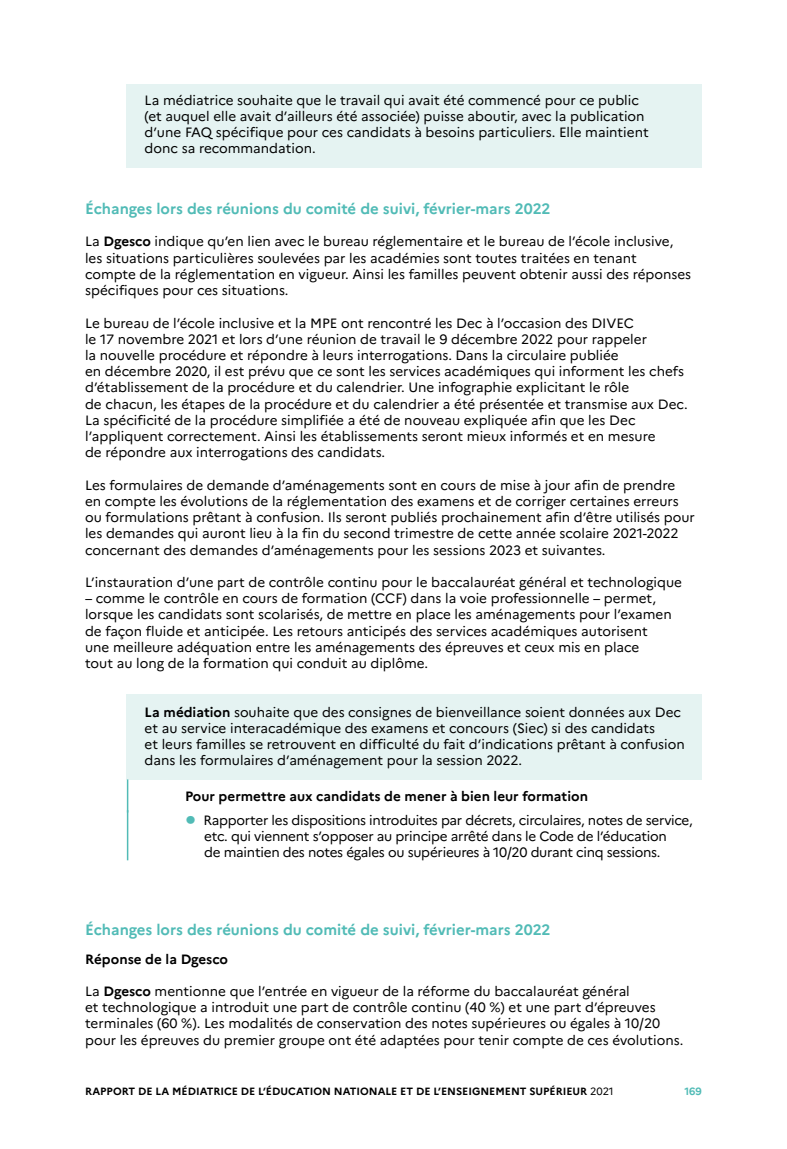
<style>
.page{position:relative;width:787px;height:1149px;background:#fff}
.page>*{position:absolute;margin:0;border:0;box-sizing:border-box;transform-origin:0 0}
.t1{font:700 15px "Marianne";color:#51bbb6}
.t2{font:13.5px/16.2px "Marianne";color:#000}
.t3{font:13.5px/16.2px "Marianne";letter-spacing:-.02em;color:#000}
.t4{font:700 13.5px "Marianne";color:#000}
.t5{font:700 10.5px "Marianne";color:#000}
.t6{font:700 10.5px "Marianne";color:#51bbb6}
.s1{font-weight:700}
.s2{font-size:31.5px;color:#51bbb6}
.s3{font-weight:400}
</style>
<div class="page">
<div style="left:127px;top:84px;width:575px;height:83px;background:#e5f3f2"></div>
<div style="left:127px;top:693px;width:575px;height:86px;background:#e5f3f2"></div>
<hr style="left:127px;top:779px;width:1px;height:33px;background:#51bbb6">
<hr style="left:127px;top:809px;width:1px;height:51px;background:#51bbb6">
<p class="t2" style="left:145px;top:92px;width:505px">La médiatrice souhaite que le travail qui avait été commencé pour ce public (et auquel elle avait d’ailleurs été associée) puisse aboutir, avec la publication d’une FAQ spécifique pour ces candidats à besoins particuliers. Elle maintient donc sa recommandation.</p>
<p class="t1" style="left:85px;top:199px;width:467px">Échanges lors des réunions du comité de suivi, février-mars 2022</p>
<p class="t2" style="left:85px;top:233px;width:607px">La <span class="s1">Dgesco</span> indique qu’en lien avec le bureau réglementaire et le bureau de l’école inclusive, les situations particulières soulevées par les académies sont toutes traitées en tenant<br>compte de la réglementation en vigueur. Ainsi les familles peuvent obtenir aussi des réponses spécifiques pour ces situations.</p>
<p class="t2" style="left:85px;top:314px;width:602px">Le bureau de l’école inclusive et la MPE ont rencontré les Dec à l’occasion des DIVEC<br>le 17 novembre 2021 et lors d’une réunion de travail le 9 décembre 2022 pour rappeler<br>la nouvelle procédure et répondre à leurs interrogations. Dans la circulaire publiée<br>en décembre 2020, il est prévu que ce sont les services académiques qui informent les chefs d’établissement de la procédure et du calendrier. Une infographie explicitant le rôle<br>de chacun, les étapes de la procédure et du calendrier a été présentée et transmise aux Dec.<br>La spécificité de la procédure simplifiée a été de nouveau expliquée afin que les Dec l’appliquent correctement. Ainsi les établissements seront mieux informés et en mesure<br>de répondre aux interrogations des candidats.</p>
<p class="t2" style="left:85px;top:476px;width:611px">Les formulaires de demande d’aménagements sont en cours de mise à jour afin de prendre<br>en compte les évolutions de la réglementation des examens et de corriger certaines erreurs ou formulations prêtant à confusion. Ils seront publiés prochainement afin d’être utilisés pour les demandes qui auront lieu à la fin du second trimestre de cette année scolaire 2021-2022 concernant des demandes d’aménagements pour les sessions 2023 et suivantes.</p>
<p class="t2" style="left:85px;top:574px;width:598px">L’instauration d’une part de contrôle continu pour le baccalauréat général et technologique</p>
<p class="t2" style="left:85px;top:590px;width:588px">– comme le contrôle en cours de formation (CCF) dans la voie professionnelle – permet, lorsque les candidats sont scolarisés, de mettre en place les aménagements pour l’examen de façon fluide et anticipée. Les retours anticipés des services académiques autorisent une meilleure adéquation entre les aménagements des épreuves et ceux mis en place<br>tout au long de la formation qui conduit au diplôme.</p>
<p class="t2" style="left:145px;top:703px;width:541px"><span class="s1">La médiation</span> souhaite que des consignes de bienveillance soient données aux Dec et au service interacadémique des examens et concours (Siec) si des candidats<br>et leurs familles se retrouvent en difficulté du fait d’indications prêtant à confusion dans les formulaires d’aménagement pour la session 2022.</p>
<p class="t4" style="left:185px;top:787px;width:404px">Pour permettre aux candidats de mener à bien leur formation</p>
<p class="t3" style="left:204px;top:811px;width:490px;text-indent:-19px"><span class="s2">•</span> Rapporter les dispositions introduites par décrets, circulaires, notes de service, etc. qui viennent s’opposer au principe arrêté dans le Code de l’éducation<br>de maintien des notes égales ou supérieures à 10/20 durant cinq sessions.</p>
<p class="t1" style="left:85px;top:919px;width:467px">Échanges lors des réunions du comité de suivi, février-mars 2022</p>
<p class="t4" style="left:85px;top:950px;width:144px">Réponse de la Dgesco</p>
<p class="t2" style="left:85px;top:982px;width:598px">La <span class="s1">Dgesco</span> mentionne que l’entrée en vigueur de la réforme du baccalauréat général<br>et technologique a introduit une part de contrôle continu (40 %) et une part d’épreuves terminales (60 %). Les modalités de conservation des notes supérieures ou égales à 10/20 pour les épreuves du premier groupe ont été adaptées pour tenir compte de ces évolutions.</p>
<p class="t5" style="left:85px;top:1084px;width:530px">RAPPORT DE LA MÉDIATRICE DE L’ÉDUCATION NATIONALE ET DE L’ENSEIGNEMENT SUPÉRIEUR <span class="s3">2021</span></p>
<p class="t6" style="left:684px;top:1084px;width:19px">169</p>
</div>
